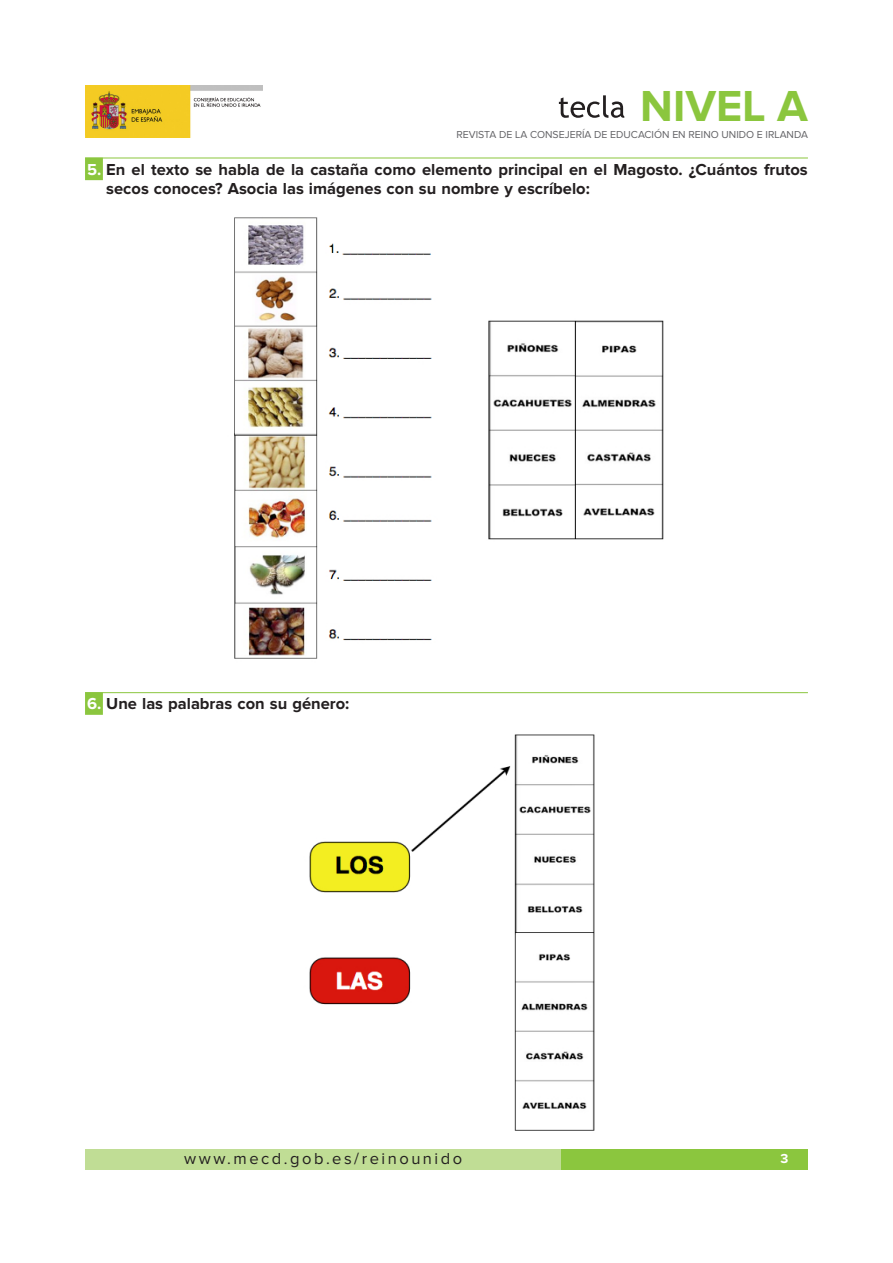
<style>
.page{position:relative;width:893px;height:1263px;background:#fff}
.page>*{position:absolute;margin:0;border:0;box-sizing:border-box;transform-origin:0 0}
.t1{font:700 45px "Proxima Nova";color:#8bc63e}
.LADILLO_1{font:700 16.5px "Proxima Nova";color:#231f20}
.SIN_LINEA{font:700 16.5px "Proxima Nova";color:#231f20}
.t2{font:16.5px "Proxima Nova";letter-spacing:.155em;color:#231f20}
.t3{font:700 13.5px "Proxima Nova";color:#fff}
.t4{font:10.5px "Proxima Nova";color:#636366}
.s1{color:#fff}
</style>
<div class="page">
<div style="left:85px;top:1149px;width:723px;height:20px;background:#8bc63e"></div>
<div style="left:85px;top:1149px;width:476px;height:20px;background:#c0dd95"></div>
<svg style="left:559px;top:95px;width:65px;height:23px"></svg>
<img style="left:85px;top:85px;width:178px;height:53px">
<div style="left:85px;top:158px;width:18px;height:22px;background:#8bc63e"></div>
<hr style="left:85px;top:158px;width:723px;height:1px;background:#8bc63e">
<div style="left:85px;top:692px;width:18px;height:23px;background:#8bc63e"></div>
<hr style="left:85px;top:692px;width:723px;height:1px;background:#8bc63e">
<img style="left:309px;top:734px;width:286px;height:397px">
<img style="left:234px;top:217px;width:430px;height:442px">
<h1 class="t1" style="left:640px;top:85px;width:169px">NIVEL A</h1>
<p class="t4" style="left:456px;top:130px;width:353px">REVISTA DE LA CONSEJERÍA DE EDUCACIÓN EN REINO UNIDO E IRLANDA</p>
<p class="LADILLO_1" style="left:87px;top:162px;width:722px"><span class="s1">5.</span> En el texto se habla de la castaña como elemento principal en el Magosto. ¿Cuántos frutos</p>
<p class="SIN_LINEA" style="left:106px;top:181px;width:485px">secos conoces? Asocia las imágenes con su nombre y escríbelo:</p>
<p class="LADILLO_1" style="left:87px;top:696px;width:264px"><span class="s1">6.</span> Une las palabras con su género:</p>
<p class="t2" style="left:184px;top:1151px;width:280px">www.mecd.gob.es/reinounido</p>
<p class="t3" style="left:780px;top:1152px;width:9px">3</p>
</div>
